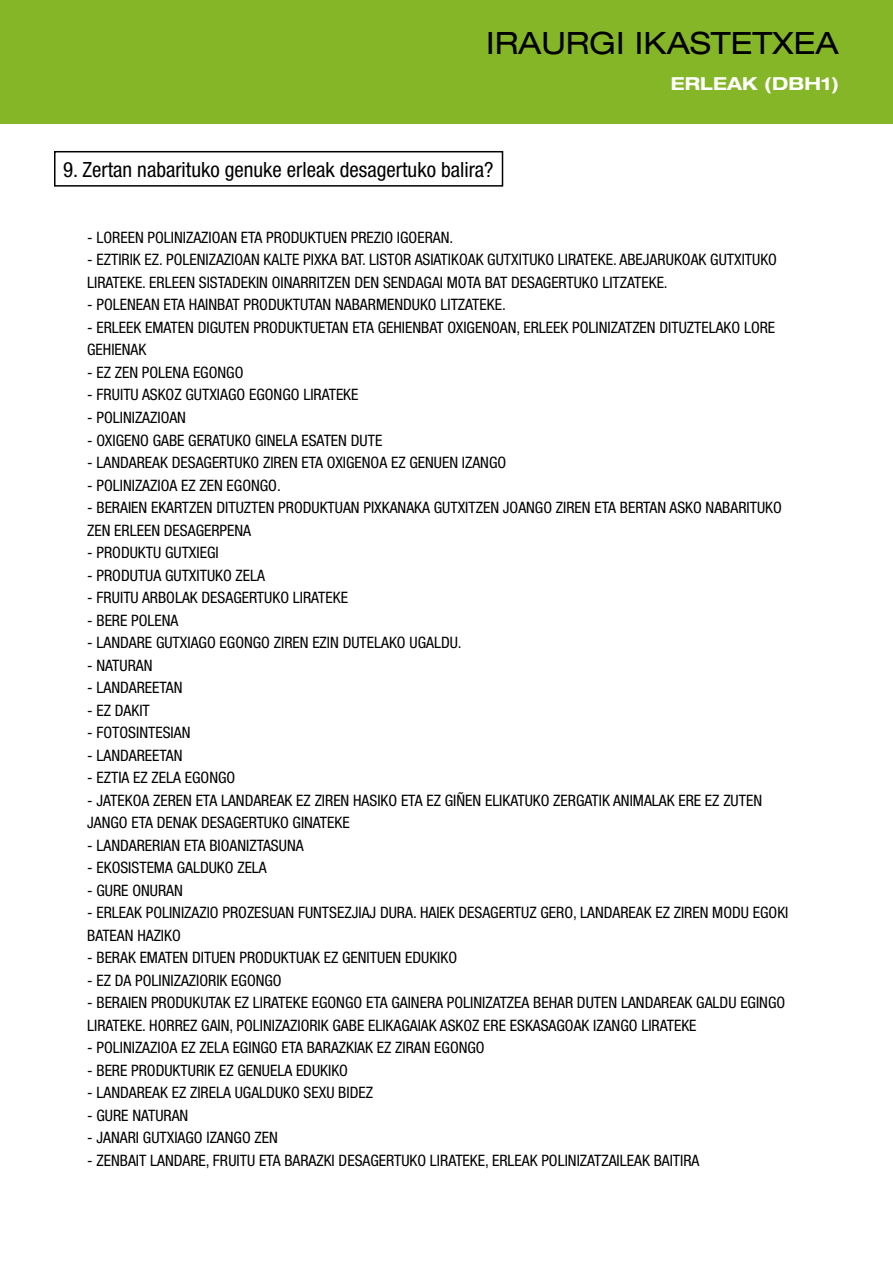
<style>
.page{position:relative;width:893px;height:1263px;background:#fff}
.page>*{position:absolute;margin:0;border:0;box-sizing:border-box;transform-origin:0 0}
.t1{font:expanded 30.75px "Helvetica Neue";color:#000}
.t2{font:condensed 21px "Helvetica Neue";color:#000}
.t3{font:700 expanded 18px "Helvetica Neue";color:#fff}
.t4{font:condensed 15.75px/22.5px "Helvetica Neue";color:#000}
</style>
<div class="page">
<div style="left:0;top:0;width:893px;height:123px;background:#84b627"></div>
<div style="left:54px;top:151px;width:449px;height:36px;border:2px solid #000"></div>
<h1 class="t1" style="left:486px;top:24px;width:354px">IRAURGI IKASTETXEA</h1>
<p class="t3" style="left:671px;top:72px;width:170px">ERLEAK (DBH1)</p>
<h2 class="t2" style="left:63px;top:157px;width:432px">9. Zertan nabarituko genuke erleak desagertuko balira?</h2>
<p class="t4" style="left:87px;top:226px;width:368px">- LOREEN POLINIZAZIOAN ETA PRODUKTUEN PREZIO IGOERAN.</p>
<p class="t4" style="left:87px;top:248px;width:691px">- EZTIRIK EZ. POLENIZAZIOAN KALTE PIXKA BAT. LISTOR ASIATIKOAK GUTXITUKO LIRATEKE. ABEJARUKOAK GUTXITUKO<br>LIRATEKE. ERLEEN SISTADEKIN OINARRITZEN DEN SENDAGAI MOTA BAT DESAGERTUKO LITZATEKE.</p>
<p class="t4" style="left:87px;top:293px;width:420px">- POLENEAN ETA HAINBAT PRODUKTUTAN NABARMENDUKO LITZATEKE.</p>
<p class="t4" style="left:87px;top:316px;width:690px">- ERLEEK EMATEN DIGUTEN PRODUKTUETAN ETA GEHIENBAT OXIGENOAN, ERLEEK POLINIZATZEN DITUZTELAKO LORE<br>GEHIENAK</p>
<p class="t4" style="left:87px;top:361px;width:158px">- EZ ZEN POLENA EGONGO</p>
<p class="t4" style="left:87px;top:384px;width:273px">- FRUITU ASKOZ GUTXIAGO EGONGO LIRATEKE</p>
<p class="t4" style="left:87px;top:406px;width:100px">- POLINIZAZIOAN</p>
<p class="t4" style="left:87px;top:429px;width:297px">- OXIGENO GABE GERATUKO GINELA ESATEN DUTE</p>
<p class="t4" style="left:87px;top:451px;width:421px">- LANDAREAK DESAGERTUKO ZIREN ETA OXIGENOA EZ GENUEN IZANGO</p>
<p class="t4" style="left:87px;top:474px;width:195px">- POLINIZAZIOA EZ ZEN EGONGO.</p>
<p class="t4" style="left:87px;top:496px;width:696px">- BERAIEN EKARTZEN DITUZTEN PRODUKTUAN PIXKANAKA GUTXITZEN JOANGO ZIREN ETA BERTAN ASKO NABARITUKO<br>ZEN ERLEEN DESAGERPENA</p>
<p class="t4" style="left:87px;top:541px;width:133px">- PRODUKTU GUTXIEGI</p>
<p class="t4" style="left:87px;top:564px;width:179px">- PRODUTUA GUTXITUKO ZELA</p>
<p class="t4" style="left:87px;top:586px;width:262px">- FRUITU ARBOLAK DESAGERTUKO LIRATEKE</p>
<p class="t4" style="left:87px;top:609px;width:93px">- BERE POLENA</p>
<p class="t4" style="left:87px;top:631px;width:376px">- LANDARE GUTXIAGO EGONGO ZIREN EZIN DUTELAKO UGALDU.</p>
<p class="t4" style="left:87px;top:654px;width:67px">- NATURAN</p>
<p class="t4" style="left:87px;top:676px;width:97px">- LANDAREETAN</p>
<p class="t4" style="left:87px;top:699px;width:64px">- EZ DAKIT</p>
<p class="t4" style="left:87px;top:721px;width:105px">- FOTOSINTESIAN</p>
<p class="t4" style="left:87px;top:744px;width:97px">- LANDAREETAN</p>
<p class="t4" style="left:87px;top:766px;width:150px">- EZTIA EZ ZELA EGONGO</p>
<p class="t4" style="left:87px;top:789px;width:676px">- JATEKOA ZEREN ETA LANDAREAK EZ ZIREN HASIKO ETA EZ GIÑEN ELIKATUKO ZERGATIK ANIMALAK ERE EZ ZUTEN<br>JANGO ETA DENAK DESAGERTUKO GINATEKE</p>
<p class="t4" style="left:87px;top:834px;width:218px">- LANDARERIAN ETA BIOANIZTASUNA</p>
<p class="t4" style="left:87px;top:856px;width:181px">- EKOSISTEMA GALDUKO ZELA</p>
<p class="t4" style="left:87px;top:879px;width:97px">- GURE ONURAN</p>
<p class="t4" style="left:87px;top:901px;width:703px">- ERLEAK POLINIZAZIO PROZESUAN FUNTSEZJIAJ DURA. HAIEK DESAGERTUZ GERO, LANDAREAK EZ ZIREN MODU EGOKI<br>BATEAN HAZIKO</p>
<p class="t4" style="left:87px;top:946px;width:371px">- BERAK EMATEN DITUEN PRODUKTUAK EZ GENITUEN EDUKIKO</p>
<p class="t4" style="left:87px;top:969px;width:196px">- EZ DA POLINIZAZIORIK EGONGO</p>
<p class="t4" style="left:87px;top:991px;width:700px">- BERAIEN PRODUKUTAK EZ LIRATEKE EGONGO ETA GAINERA POLINIZATZEA BEHAR DUTEN LANDAREAK GALDU EGINGO<br>LIRATEKE. HORREZ GAIN, POLINIZAZIORIK GABE ELIKAGAIAK ASKOZ ERE ESKASAGOAK IZANGO LIRATEKE</p>
<p class="t4" style="left:87px;top:1036px;width:399px">- POLINIZAZIOA EZ ZELA EGINGO ETA BARAZKIAK EZ ZIRAN EGONGO</p>
<p class="t4" style="left:87px;top:1059px;width:262px">- BERE PRODUKTURIK EZ GENUELA EDUKIKO</p>
<p class="t4" style="left:87px;top:1081px;width:287px">- LANDAREAK EZ ZIRELA UGALDUKO SEXU BIDEZ</p>
<p class="t4" style="left:87px;top:1104px;width:103px">- GURE NATURAN</p>
<p class="t4" style="left:87px;top:1126px;width:192px">- JANARI GUTXIAGO IZANGO ZEN</p>
<p class="t4" style="left:87px;top:1149px;width:614px">- ZENBAIT LANDARE, FRUITU ETA BARAZKI DESAGERTUKO LIRATEKE, ERLEAK POLINIZATZAILEAK BAITIRA</p>
</div>
